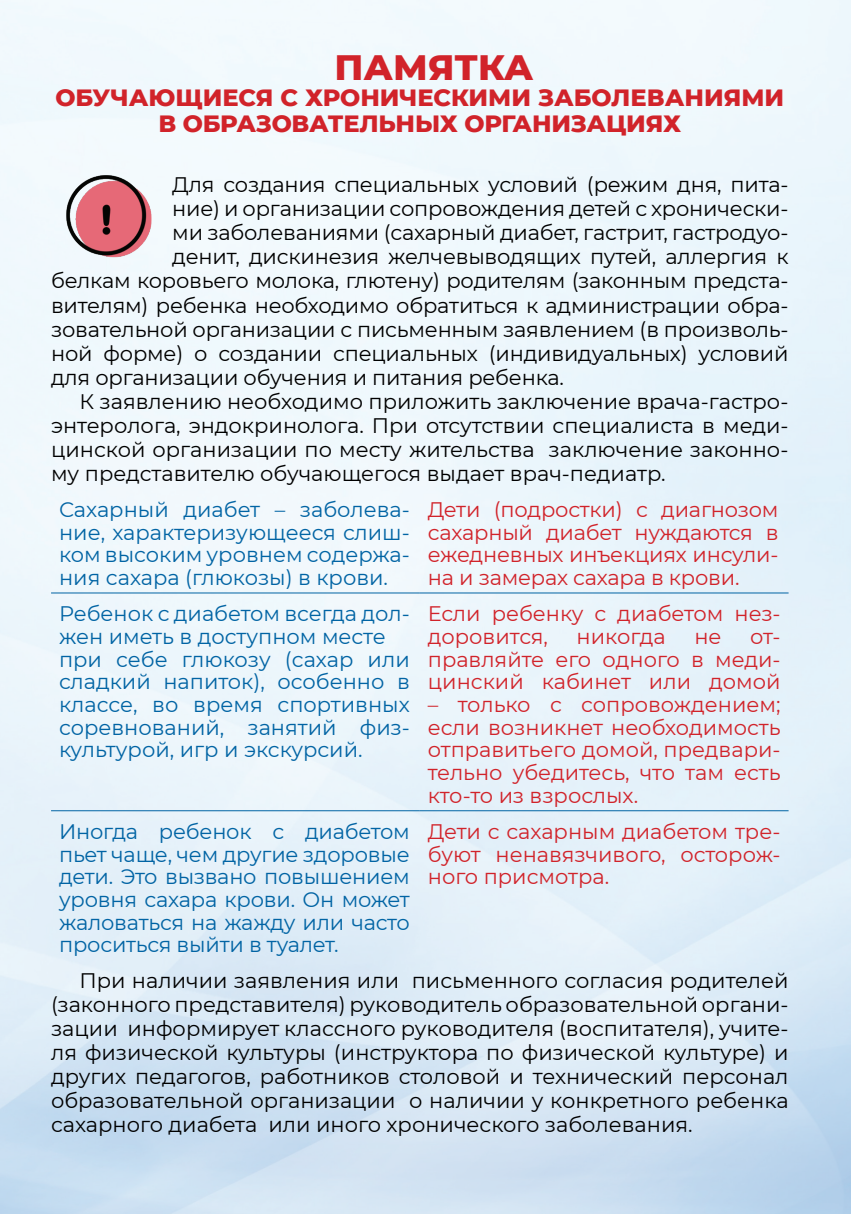
<style>
.page{position:relative;width:851px;height:1214px;background:#fff}
.page>*{position:absolute;margin:0;border:0;box-sizing:border-box;transform-origin:0 0}
.t1{font:800 36px "Montserrat";color:#d1232a}
.t2{font:800 24px/26px "Montserrat";letter-spacing:-.01em;color:#d1232a;text-align:center}
.t3{font:21px/24px "Montserrat";letter-spacing:-.01em;color:#000;text-align:justify}
.t4{font:21px/22.6px "Montserrat";color:#0164a4;text-align:justify}
.t5{font:21px/22.6px "Montserrat";color:#d1232a;text-align:justify}
</style>
<div class="page">
<hr style="left:51px;top:592px;width:369px;height:1px;background:#0164a4">
<hr style="left:420px;top:592px;width:368px;height:1px;background:#0164a4">
<hr style="left:51px;top:810px;width:369px;height:1px;background:#0164a4">
<hr style="left:420px;top:810px;width:368px;height:1px;background:#0164a4">
<img style="left:51px;top:173px;width:110px;height:85px">
<h1 class="t1" style="left:334px;top:41px;width:200px">ПАМЯТКА</h1>
<p class="t2" style="left:55px;top:83px;width:730px">обучающиеся с хроническими заболеваниям и в образовательных организациях</p>
<p class="t3" style="left:172px;top:172px;width:617px">Для создания специальных условий (режим дня, пита-</p>
<p class="t3" style="left:172px;top:196px;width:617px">ние) и организации сопровождения детей с хронически-</p>
<p class="t3" style="left:172px;top:220px;width:617px">ми заболеваниями (сахарный диабет, гастрит, гастродуо-</p>
<p class="t3" style="left:172px;top:244px;width:617px">денит, дискинезия желчевыводящих путей, аллергия к</p>
<p class="t3" style="left:51px;top:268px;width:739px">белкам коровьего молока, глютену) родителям (законным предста-</p>
<p class="t3" style="left:51px;top:292px;width:739px">вителям) ребенка необходимо обратиться к администрации обра-</p>
<p class="t3" style="left:51px;top:316px;width:739px">зовательной организации с письменным заявлением (в произволь-</p>
<p class="t3" style="left:51px;top:340px;width:739px">ной форме) о создании специальных (индивидуальных) условий</p>
<p class="t3" style="left:51px;top:364px;width:514px">для организации обучения и питания ребенка.</p>
<p class="t3" style="left:79px;top:388px;width:710px">К заявлению необходимо приложить заключение врача-гастро-</p>
<p class="t3" style="left:51px;top:412px;width:739px">энтеролога, эндокринолога. При отсутствии специалиста в меди-</p>
<p class="t3" style="left:51px;top:436px;width:739px">цинской организации по месту жительства заключение законно-</p>
<p class="t3" style="left:51px;top:460px;width:616px">му представителю обучающегося выдает врач-педиатр.</p>
<p class="t4" style="left:59px;top:497px;width:352px">Сахарный диабет – заболева&shy;ние, характеризующееся слиш&shy;ком высоким уровнем содержа&shy;ния сахара (глюкозы) в крови.</p>
<p class="t5" style="left:428px;top:497px;width:352px">Дети (подростки) с диагнозом сахарный диабет нуждаются в ежедневных инъекциях инсули&shy;на и замерах сахара в крови.</p>
<p class="t4" style="left:59px;top:601px;width:352px;text-align:left">Ребенок с диабетом всегда дол&shy;жен иметь в доступном месте при себе глюкозу (сахар или сладкий напиток), особенно в классе, во время спортивных соревнований, занятий физ&shy;культурой, игр и экскурсий.</p>
<p class="t5" style="left:428px;top:601px;width:354px">Если ребенку с диабетом нез&shy;доровится,</p>
<p class="t5" style="left:428px;top:624px;width:354px;text-indent:322px">от&shy;правляйте его одного в меди&shy;цинский кабинет или домой</p>
<p class="t5" style="left:428px;top:692px;width:354px">– только с сопровождением; если возникнет необходимость отправитьего домой, предвари&shy;тельно убедитесь, что там есть кто-то из взрослых.</p>
<p class="t5" style="left:576px;top:624px;width:90px">никогда</p>
<p class="t5" style="left:694px;top:624px;width:29px">не</p>
<p class="t4" style="left:59px;top:819px;width:352px">Иногда ребенок с диабетом пьет чаще, чем другие здоровые дети. Это вызвано повышением уровня сахара крови. Он может жаловаться на жажду или часто проситься выйти в туалет.</p>
<p class="t5" style="left:428px;top:819px;width:354px">Дети с сахарным диабетом тре&shy;буют ненавязчивого, осторож&shy;ного присмотра.</p>
<p class="t3" style="left:51px;top:967px;width:739px;text-indent:28px">При наличии заявления или письменного согласия родителей (законного представителя) руководитель образовательной органи&shy;зации информирует классного руководителя (воспитателя), учите&shy;ля физической культуры (инструктора по физической культуре) и других педагогов, работников столовой и технический персонал образовательной организации о наличии у конкретного ребенка сахарного диабета или иного хронического заболевания.</p>
</div>
